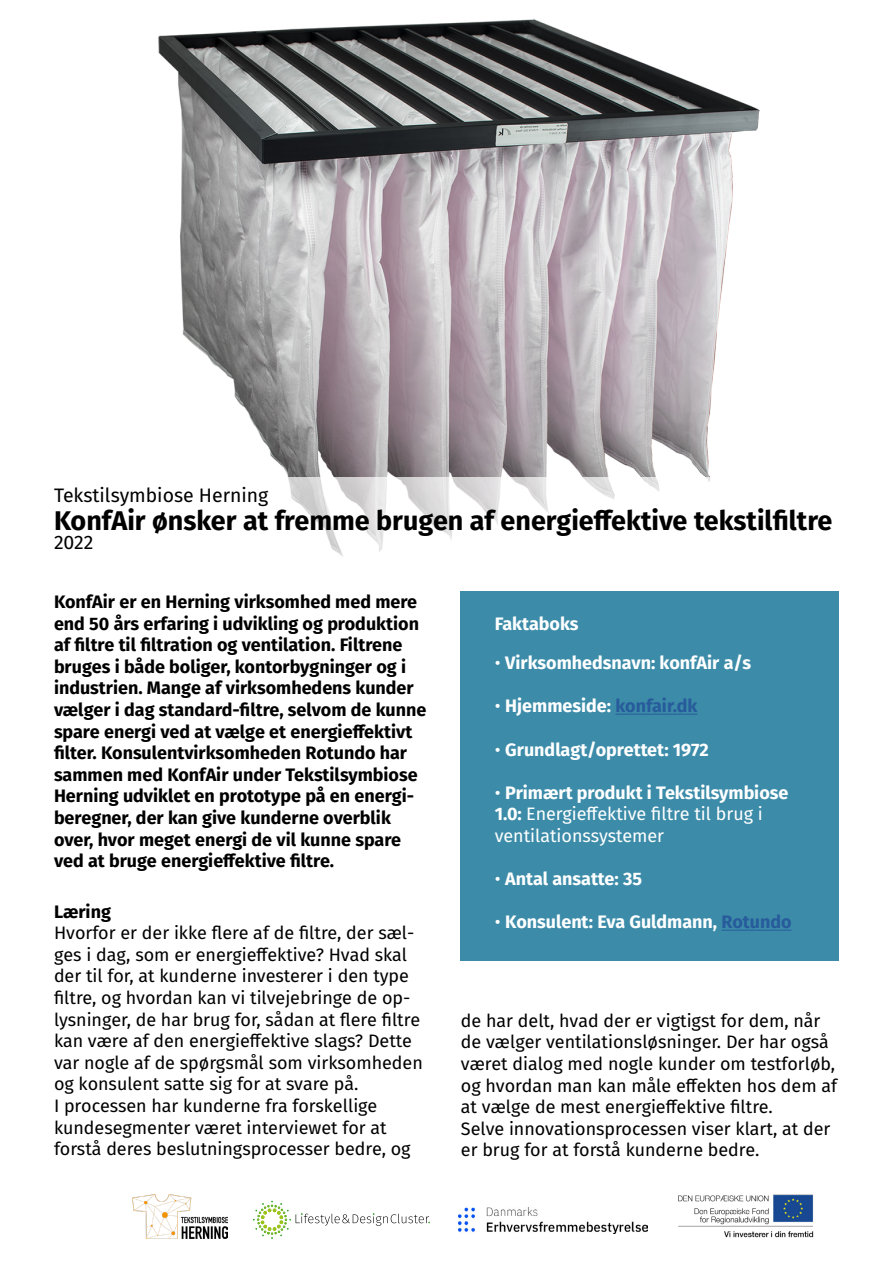
<style>
.page{position:relative;width:893px;height:1263px;background:#fff}
.page>*{position:absolute;margin:0;border:0;box-sizing:border-box;transform-origin:0 0}
.t1{font:700 27px "Fira Sans";color:#000}
.t2{font:19.5px "Fira Sans";color:#000}
.t3{font:18px/21.6px "Fira Sans";color:#000}
.t4{font:700 18px/21.6px "Fira Sans";color:#000}
.t5{font:700 18px "Fira Sans";color:#fff}
.t6{font:18px/21.6px "Fira Sans";color:#fff}
.s1{font-weight:400}
.s2{color:#275b9b}
.s3{font-weight:700}
</style>
<div class="page">
<div style="left:461px;top:591px;width:378px;height:370px;background:#3c8ca9"></div>
<hr style="left:615px;top:714px;width:82px;height:1px;background:#275b9b">
<hr style="left:721px;top:930px;width:71px;height:1px;background:#275b9b">
<img style="left:158px;top:18px;width:602px;height:459px">
<img style="left:132px;top:1194px;width:95px;height:44px">
<svg style="left:253px;top:1201px;width:177px;height:38px"></svg>
<img style="left:458px;top:1207px;width:190px;height:26px">
<img style="left:678px;top:1195px;width:136px;height:43px">
<p class="t2" style="left:54px;top:480px;width:216px">Tekstilsymbiose Herning</p>
<p class="t2" style="left:54px;top:527px;width:41px">2022</p>
<h1 class="t1" style="left:54px;top:498px;width:780px">KonfAir ønsker at fremme brugen af energieffektive tekstilfiltre</h1>
<p class="t4" style="left:54px;top:590px;width:374px">KonfAir er en Herning virksomhed med mere end 50 års erfaring i udvikling og produktion af filtre til filtration og ventilation. Filtrene bruges i både boliger, kontorbygninger og i industrien. Mange af virksomhedens kunder vælger i dag standard-filtre, selvom de kunne spare energi ved at vælge et energieffektivt filter. Konsulentvirksomheden Rotundo har sammen med KonfAir under Tekstilsymbiose Herning udviklet en prototype på en energi&shy;beregner, der kan give kunderne overblik over, hvor meget energi de vil kunne spare ved at bruge energieffektive filtre.</p>
<p class="t4" style="left:54px;top:899px;width:58px">Læring</p>
<p class="t3" style="left:54px;top:922px;width:370px">Hvorfor er der ikke flere af de filtre, der sæl&shy;ges i dag, som er energieffektive? Hvad skal der til for, at kunderne investerer i den type filtre, og hvordan kan vi tilvejebringe de op&shy;lysninger, de har brug for, sådan at flere filtre kan være af den energieffektive slags? Dette var nogle af de spørgsmål som virksomheden og konsulent satte sig for at svare på.<br>I processen har kunderne fra forskellige kundesegmenter været interviewet for at forstå deres beslutningsprocesser bedre, og</p>
<p class="t5" style="left:495px;top:608px;width:85px">Faktaboks</p>
<p class="t5" style="left:495px;top:648px;width:258px"><span class="s1">•</span> Virksomhedsnavn: konfAir a/s</p>
<p class="t5" style="left:495px;top:691px;width:204px"><span class="s1">•</span> Hjemmeside: <span class="s2">konfair.dk</span></p>
<p class="t5" style="left:495px;top:734px;width:216px"><span class="s1">•</span> Grundlagt/oprettet: 1972</p>
<p class="t6" style="left:495px;top:781px;width:295px">• <span class="s3">Primært produkt i Tekstilsymbiose<br>1.0:</span> Energieffektive filtre til brug i ventilationssystemer</p>
<p class="t5" style="left:495px;top:864px;width:149px"><span class="s1">•</span> Antal ansatte: 35</p>
<p class="t5" style="left:495px;top:907px;width:298px"><span class="s1">•</span> Konsulent: Eva Guldmann, <span class="s2">Rotundo</span></p>
<p class="t3" style="left:461px;top:1009px;width:378px">de har delt, hvad der er vigtigst for dem, når de vælger ventilationsløsninger. Der har også været dialog med nogle kunder om testforløb, og hvordan man kan måle effekten hos dem af at vælge de mest energieffektive filtre.<br>Selve innovationsprocessen viser klart, at der er brug for at forstå kunderne bedre.</p>
</div>
